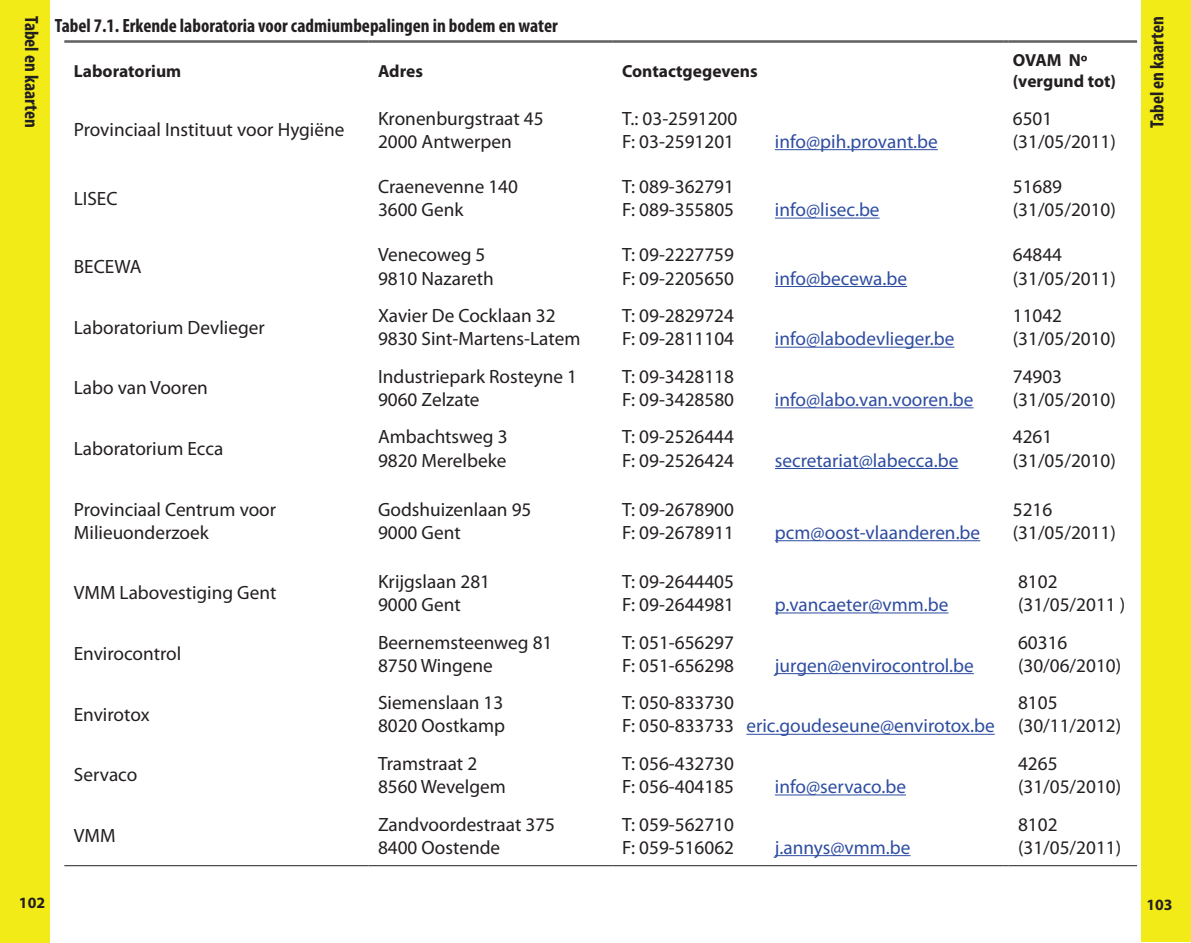
<style>
.page{position:relative;width:1191px;height:943px;background:#fff}
.page>*{position:absolute;margin:0;border:0;box-sizing:border-box;transform-origin:0 0}
.t1{font:19.25px/23.1px "Myriad Pro";color:#231f20}
.t2{font:19.25px/23.1px "Myriad Pro";color:#2e4da1}
.t3{font:700 condensed 19.25px "Myriad Pro";color:#231f20}
.t4{font:700 17.5px/21px "Myriad Pro";color:#231f20}
.t5{font:700 15.75px "Myriad Pro";color:#231f20}
.s1{color:#231f20}
</style>
<div class="page">
<div style="left:0;top:0;width:49px;height:943px;background:#f2eb17"></div>
<div style="left:1142px;top:1px;width:49px;height:941px;background:#f2eb17"></div>
<hr style="left:64px;top:41px;width:304px;height:1px;background:#231f20">
<hr style="left:64px;top:42px;width:304px;height:1px;background:#231f20">
<hr style="left:368px;top:41px;width:244px;height:1px;background:#231f20">
<hr style="left:368px;top:42px;width:244px;height:1px;background:#231f20">
<hr style="left:612px;top:41px;width:391px;height:1px;background:#231f20">
<hr style="left:612px;top:42px;width:391px;height:1px;background:#231f20">
<hr style="left:1008px;top:41px;width:129px;height:1px;background:#231f20">
<hr style="left:1008px;top:42px;width:129px;height:1px;background:#231f20">
<hr style="left:64px;top:865px;width:304px;height:1px;background:#231f20">
<hr style="left:368px;top:865px;width:244px;height:1px;background:#231f20">
<hr style="left:612px;top:865px;width:391px;height:1px;background:#231f20">
<hr style="left:1008px;top:865px;width:129px;height:1px;background:#231f20">
<hr style="left:775px;top:149px;width:163px;height:1px;background:#2e4da1">
<hr style="left:775px;top:218px;width:104px;height:1px;background:#2e4da1">
<hr style="left:775px;top:286px;width:132px;height:1px;background:#2e4da1">
<hr style="left:775px;top:347px;width:179px;height:1px;background:#2e4da1">
<hr style="left:775px;top:407px;width:198px;height:1px;background:#2e4da1">
<hr style="left:775px;top:468px;width:183px;height:1px;background:#2e4da1">
<hr style="left:775px;top:540px;width:205px;height:1px;background:#2e4da1">
<hr style="left:775px;top:612px;width:173px;height:1px;background:#2e4da1">
<hr style="left:775px;top:673px;width:199px;height:1px;background:#2e4da1">
<hr style="left:746px;top:733px;width:248px;height:1px;background:#2e4da1">
<hr style="left:775px;top:794px;width:131px;height:1px;background:#2e4da1">
<hr style="left:775px;top:855px;width:135px;height:1px;background:#2e4da1">
<p class="t3" style="left:44px;top:16px;width:114px;rotate:90deg">Tabel en kaarten</p>
<p class="t3" style="left:55px;top:14px;width:504px">Tabel 7.1. Erkende laboratoria voor cadmiumbepalingen in bodem en water</p>
<p class="t4" style="left:74px;top:60px;width:109px">Laboratorium</p>
<p class="t4" style="left:378px;top:60px;width:47px">Adres</p>
<p class="t4" style="left:622px;top:60px;width:137px">Contactgegevens</p>
<p class="t4" style="left:1012px;top:49px;width:105px">OVAM Nº (vergund tot)</p>
<p class="t1" style="left:74px;top:118px;width:272px">Provinciaal Instituut voor Hygiëne</p>
<p class="t1" style="left:378px;top:106px;width:167px">Kronenburgstraat 45<br>2000 Antwerpen</p>
<p class="t1" style="left:622px;top:106px;width:117px">T.: 03-2591200<br>F: 03-2591201</p>
<p class="t1" style="left:1012px;top:106px;width:105px">6501 (31/05/2011)</p>
<p class="t2" style="left:775px;top:129px;width:164px">info@pih.provant.be</p>
<p class="t1" style="left:74px;top:186px;width:45px">LISEC</p>
<p class="t1" style="left:378px;top:175px;width:141px">Craenevenne 140<br>3600 Genk</p>
<p class="t1" style="left:622px;top:175px;width:113px">T: 089-362791<br>F: 089-355805</p>
<p class="t2" style="left:775px;top:198px;width:106px">info@lisec.be</p>
<p class="t1" style="left:1012px;top:175px;width:105px">51689 (31/05/2010)</p>
<p class="t1" style="left:74px;top:255px;width:69px">BECEWA</p>
<p class="t1" style="left:378px;top:243px;width:117px">Venecoweg 5<br>9810 Nazareth</p>
<p class="t1" style="left:622px;top:243px;width:113px">T: 09-2227759<br>F: 09-2205650</p>
<p class="t2" style="left:775px;top:266px;width:134px">info@becewa.be</p>
<p class="t1" style="left:1012px;top:243px;width:105px">64844 (31/05/2011)</p>
<p class="t1" style="left:74px;top:315px;width:192px">Laboratorium Devlieger</p>
<p class="t1" style="left:378px;top:304px;width:204px">Xavier De Cocklaan 32<br>9830 Sint-Martens-Latem</p>
<p class="t1" style="left:622px;top:304px;width:113px">T: 09-2829724<br>F: 09-2811104</p>
<p class="t2" style="left:775px;top:327px;width:181px">info@labodevlieger.be</p>
<p class="t1" style="left:1012px;top:304px;width:105px">11042 (31/05/2010)</p>
<p class="t1" style="left:74px;top:376px;width:136px">Labo van Vooren</p>
<p class="t1" style="left:378px;top:364px;width:201px">Industriepark Rosteyne 1<br>9060 Zelzate</p>
<p class="t1" style="left:622px;top:364px;width:113px">T: 09-3428118<br>F: 09-3428580</p>
<p class="t2" style="left:775px;top:387px;width:200px">info@labo.van.vooren.be</p>
<p class="t1" style="left:1012px;top:364px;width:105px">74903 (31/05/2010)</p>
<p class="t1" style="left:74px;top:436px;width:151px">Laboratorium Ecca</p>
<p class="t1" style="left:378px;top:425px;width:131px">Ambachtsweg 3<br>9820 Merelbeke</p>
<p class="t1" style="left:622px;top:425px;width:113px">T: 09-2526444<br>F: 09-2526424</p>
<p class="t2" style="left:775px;top:448px;width:185px">secretariat@labecca.be</p>
<p class="t1" style="left:1012px;top:425px;width:105px">4261 (31/05/2010)</p>
<p class="t1" style="left:74px;top:497px;width:204px">Provinciaal Centrum voor<br>Milieuonderzoek</p>
<p class="t1" style="left:378px;top:497px;width:155px">Godshuizenlaan 95<br>9000 Gent</p>
<p class="t1" style="left:622px;top:497px;width:113px">T: 09-2678900<br>F: 09-2678911</p>
<p class="t2" style="left:775px;top:520px;width:207px">pcm@oost-vlaanderen.be</p>
<p class="t1" style="left:1012px;top:497px;width:105px">5216 (31/05/2011)</p>
<p class="t1" style="left:74px;top:581px;width:204px">VMM Labovestiging Gent</p>
<p class="t1" style="left:378px;top:569px;width:114px">Krijgslaan 281<br>9000 Gent</p>
<p class="t1" style="left:622px;top:569px;width:113px">T: 09-2644405<br>F: 09-2644981</p>
<p class="t2" style="left:775px;top:592px;width:175px">p.vancaeter@vmm.be</p>
<p class="t1" style="left:1018px;top:569px;width:109px">8102 (31/05/2011 )</p>
<p class="t1" style="left:74px;top:642px;width:109px">Envirocontrol</p>
<p class="t1" style="left:378px;top:630px;width:176px">Beernemsteenweg 81<br>8750 Wingene</p>
<p class="t1" style="left:622px;top:630px;width:113px">T: 051-656297<br>F: 051-656298</p>
<p class="t2" style="left:775px;top:653px;width:200px">jurgen@envirocontrol.be</p>
<p class="t1" style="left:1018px;top:630px;width:105px">60316 (30/06/2010)</p>
<p class="t1" style="left:74px;top:702px;width:77px">Envirotox</p>
<p class="t1" style="left:378px;top:691px;width:129px">Siemenslaan 13<br>8020 Oostkamp</p>
<p class="t2" style="left:622px;top:691px;width:374px"><span class="s1">T: 050-833730<br>F: 050-833733</span> eric.goudeseune@envirotox.be</p>
<p class="t1" style="left:1018px;top:691px;width:105px">8105 (30/11/2012)</p>
<p class="t1" style="left:74px;top:763px;width:65px">Servaco</p>
<p class="t1" style="left:378px;top:751px;width:129px">Tramstraat 2<br>8560 Wevelgem</p>
<p class="t1" style="left:622px;top:751px;width:113px">T: 056-432730<br>F: 056-404185</p>
<p class="t1" style="left:74px;top:823px;width:43px">VMM</p>
<p class="t1" style="left:378px;top:812px;width:179px">Zandvoordestraat 375<br>8400 Oostende</p>
<p class="t1" style="left:622px;top:812px;width:113px">T: 059-562710<br>F: 059-516062</p>
<p class="t2" style="left:775px;top:774px;width:133px">info@servaco.be</p>
<p class="t2" style="left:775px;top:835px;width:137px">j.annys@vmm.be</p>
<p class="t1" style="left:1018px;top:751px;width:105px">4265 (31/05/2010)</p>
<p class="t1" style="left:1018px;top:812px;width:105px">8102 (31/05/2011)</p>
<p class="t5" style="left:19px;top:892px;width:28px">102</p>
<p class="t3" style="left:1145px;top:128px;width:114px;rotate:-90deg">Tabel en kaarten</p>
<p class="t5" style="left:1146px;top:894px;width:28px">103</p>
</div>
